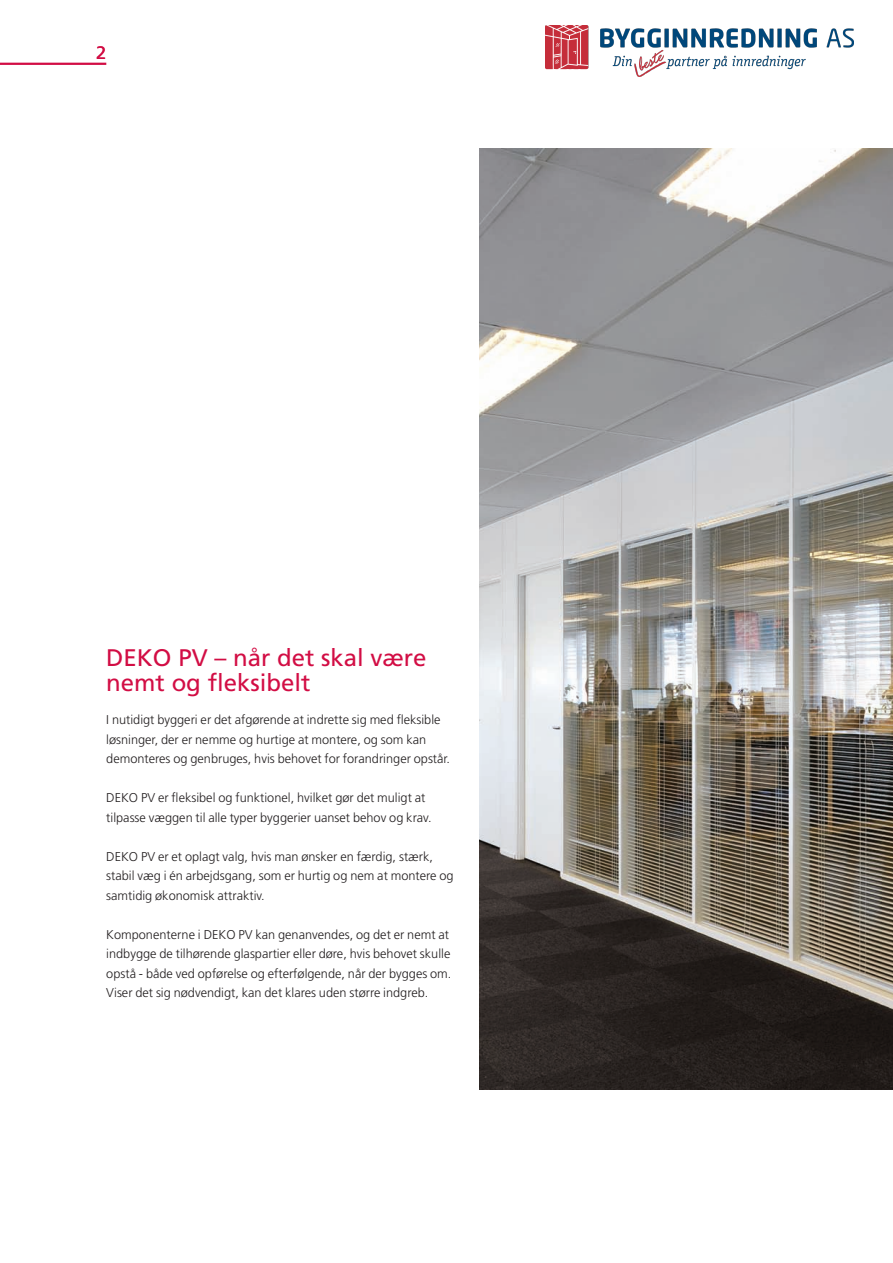
<style>
.page{position:relative;width:893px;height:1263px;background:#fff}
.page>*{position:absolute;margin:0;border:0;box-sizing:border-box;transform-origin:0 0}
.t1{font:24px/25.5px "Frutiger";color:#d20d44}
.t2{font:18px "Frutiger";color:#d20d44}
.t3{font:300 12.75px/19.5px "Frutiger";color:#231f20}
</style>
<div class="page">
<hr style="left:0;top:63px;width:106px;height:2px;background:#d20d44">
<img style="left:480px;top:149px;width:413px;height:941px">
<img style="left:546px;top:26px;width:308px;height:51px">
<p class="t2" style="left:96px;top:42px;width:12px">2</p>
<p class="t1" style="left:106px;top:644px;width:322px">DEKO PV – når det skal være nemt og fleksibelt</p>
<p class="t3" style="left:106px;top:710px;width:345px">I nutidigt byggeri er det afgørende at indrette sig med fleksible løsninger, der er nemme og hurtige at montere, og som kan demonteres og genbruges, hvis behovet for forandringer opstår.</p>
<p class="t3" style="left:106px;top:788px;width:327px">DEKO PV er fleksibel og funktionel, hvilket gør det muligt at tilpasse væggen til alle typer byggerier uanset behov og krav.</p>
<p class="t3" style="left:106px;top:846px;width:349px">DEKO PV er et oplagt valg, hvis man ønsker en færdig, stærk, stabil væg i én arbejdsgang, som er hurtig og nem at montere og samtidig økonomisk attraktiv.</p>
<p class="t3" style="left:106px;top:924px;width:347px">Komponenterne i DEKO PV kan genanvendes, og det er nemt at indbygge de tilhørende glaspartier eller døre, hvis behovet skulle opstå - både ved opførelse og efterfølgende, når der bygges om.<br>Viser det sig nødvendigt, kan det klares uden større indgreb.</p>
</div>
